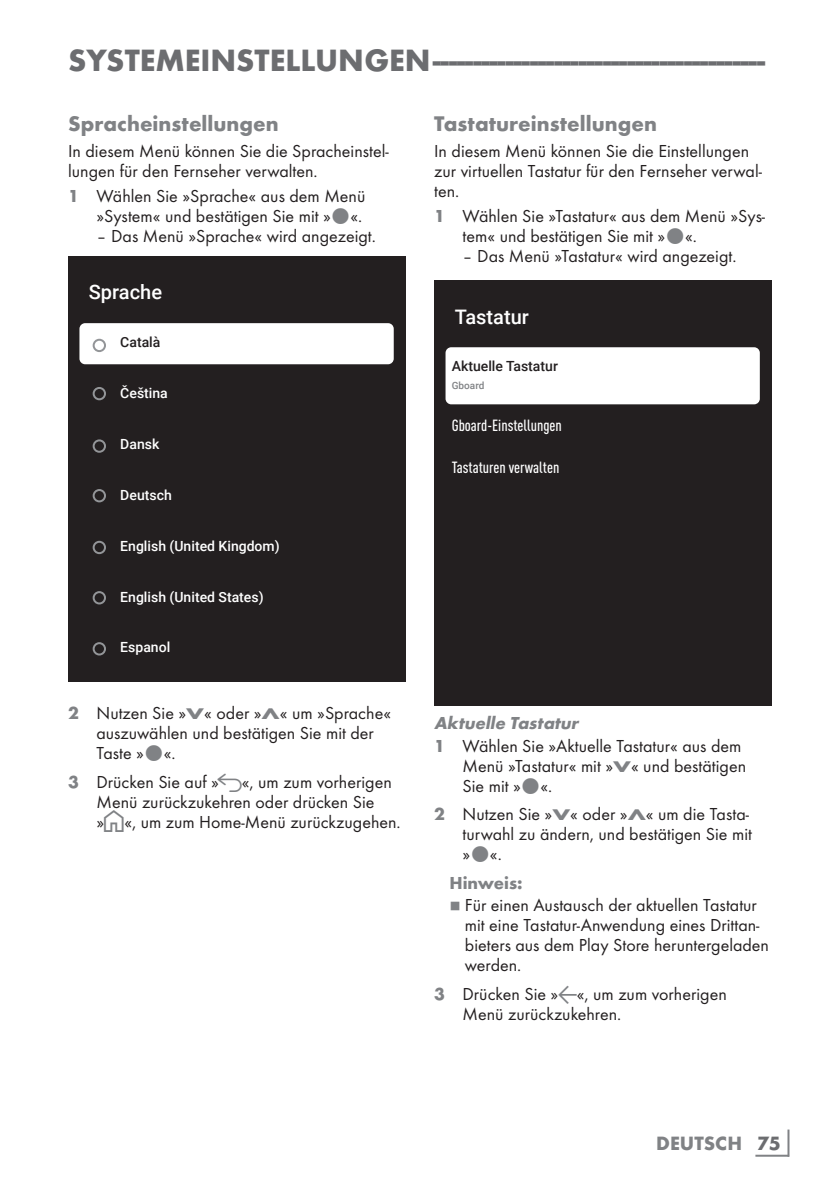
<style>
.page{position:relative;width:840px;height:1191px;background:#fff}
.page>*{position:absolute;margin:0;border:0;box-sizing:border-box;transform-origin:0 0}
.t1{font:700 32px "Futura TOT";color:#6c6d70}
.t2{font:700 22px "Futura TOT";color:#808285}
.t3{font:500 20px "Roboto";color:#fff}
.t4{font:700 20px "Futura TOT";color:#808285}
.t5{font:18px/20px "Futura TOT Boo";color:#231f20}
.t6{font:italic 700 18px "Futura TOT";color:#808285}
.t7{font:700 18px "Futura TOT";color:#808285}
.t8{font:500 condensed 16px "DIN Pro";color:#fff}
.t9{font:500 14px "Roboto";color:#fff}
.t10{font:500 14px "Roboto";color:#231f20}
.t11{font:500 10px "Roboto";color:#808285}
.t12{font:8px "Grund Son Se";color:#808285}
.s1{font-family:"Futura TOT";font-weight:700;color:#808285}
.s2{font-family:"Futura TOT";font-weight:700;font-size:16px;color:#808285}
.s3{font-family:"Arcelik TS9 Android";font-size:20px;color:#808285}
.s4{font-family:"Arcelik TS9 Android";font-size:24px;color:#808285}
.s5{color:#6c6d70}
</style>
<div class="page">
<hr style="left:787px;top:1129px;width:2px;height:27px;background:#808285">
<hr style="left:755px;top:1154px;width:33px;height:2px;background:#808285">
<div style="left:68px;top:256px;width:337px;height:426px;background:#231f20"></div>
<div style="left:79px;top:323px;width:314px;height:41px;background:#fff;border-radius:6px"></div>
<div style="left:93px;top:339px;width:13px;height:13px;border:2px solid #939598;border-radius:50%"></div>
<div style="left:93px;top:387px;width:13px;height:13px;border:2px solid #939598;border-radius:50%"></div>
<div style="left:93px;top:439px;width:13px;height:14px;border:2px solid #939598;border-radius:50%"></div>
<div style="left:93px;top:489px;width:13px;height:13px;border:2px solid #939598;border-radius:50%"></div>
<div style="left:93px;top:541px;width:13px;height:13px;border:2px solid #939598;border-radius:50%"></div>
<div style="left:93px;top:591px;width:13px;height:13px;border:2px solid #939598;border-radius:50%"></div>
<div style="left:93px;top:642px;width:13px;height:13px;border:2px solid #939598;border-radius:50%"></div>
<div style="left:434px;top:281px;width:337px;height:425px;background:#231f20"></div>
<div style="left:445px;top:347px;width:314px;height:57px;background:#fff;border-radius:6px"></div>
<h1 class="t1" style="left:68px;top:40px;width:698px">SYSTEMEINSTELLUNGEN------------------------------------------</h1>
<p class="t2" style="left:68px;top:110px;width:212px">Spracheinstellungen</p>
<p class="t5" style="left:68px;top:140px;width:322px">In diesem Menü können Sie die Spracheinstel&shy;lungen für den Fernseher verwalten.</p>
<p class="t5" style="left:68px;top:186px;width:298px;text-align:right"><span class="s1">1</span> Wählen Sie »Sprache« aus dem Menü »System« und bestätigen Sie mit » «.</p>
<p class="t5" style="left:96px;top:226px;width:281px">– Das Menü »Sprache« wird angezeigt.</p>
<p class="t3" style="left:89px;top:278px;width:75px">Sprache</p>
<p class="t10" style="left:120px;top:332px;width:42px">Català</p>
<p class="t9" style="left:120px;top:383px;width:49px">Čeština</p>
<p class="t9" style="left:120px;top:434px;width:41px">Dansk</p>
<p class="t9" style="left:120px;top:485px;width:53px">Deutsch</p>
<p class="t9" style="left:120px;top:536px;width:161px">English (United Kingdom)</p>
<p class="t9" style="left:120px;top:587px;width:145px">English (United States)</p>
<p class="t9" style="left:120px;top:637px;width:51px">Espanol</p>
<p class="t5" style="left:96px;top:703px;width:296px;text-indent:-28px"><span class="s1">2</span> Nutzen Sie »<span class="s2">V</span>« oder »<span class="s2">Λ</span>« um »Sprache« auszuwählen und bestätigen Sie mit der<br>Taste » «.</p>
<p class="t5" style="left:96px;top:772px;width:305px;text-indent:-28px"><span class="s1">3</span> Drücken Sie auf » <span class="s3">r</span>«, um zum vorherigen<br>Menü zurückzukehren oder drücken Sie »<span class="s4">T</span>«, um zum Home-Menü zurückzugehen.</p>
<p class="t2" style="left:434px;top:110px;width:224px">Tastatureinstellungen</p>
<p class="t5" style="left:434px;top:140px;width:329px">In diesem Menü können Sie die Einstellungen zur virtuellen Tastatur für den Fernseher verwal&shy;ten.</p>
<p class="t5" style="left:462px;top:206px;width:304px;text-indent:-28px"><span class="s1">1</span> Wählen Sie »Tastatur« aus dem Menü »Sys&shy;tem« und bestätigen Sie mit » «.</p>
<p class="t5" style="left:462px;top:246px;width:275px">– Das Menü »Tastatur« wird angezeigt.</p>
<p class="t3" style="left:454px;top:302px;width:75px">Tastatur</p>
<p class="t10" style="left:451px;top:357px;width:108px">Aktuelle Tastatur</p>
<p class="t11" style="left:451px;top:378px;width:34px">Gboard</p>
<p class="t8" style="left:451px;top:413px;width:111px">Gboard-Einstellungen</p>
<p class="t8" style="left:451px;top:455px;width:109px">Tastaturen verwalten</p>
<p class="t6" style="left:434px;top:711px;width:149px">Aktuelle Tastatur</p>
<p class="t5" style="left:462px;top:735px;width:285px;text-indent:-28px"><span class="s1">1</span> Wählen Sie »Aktuelle Tastatur« aus dem<br>Menü »Tastatur« mit »<span class="s2">V</span>« und bestätigen<br>Sie mit » «.</p>
<p class="t5" style="left:462px;top:804px;width:291px;text-indent:-28px"><span class="s1">2</span> Nutzen Sie »<span class="s2">V</span>« oder »<span class="s2">Λ</span>« um die Tasta&shy;turwahl zu ändern, und bestätigen Sie mit » «.</p>
<p class="t7" style="left:449px;top:871px;width:75px">Hinweis:</p>
<p class="t12" style="left:449px;top:902px;width:13px">7</p>
<p class="t5" style="left:464px;top:895px;width:305px">Für einen Austausch der aktuellen Tastatur mit eine Tastatur-Anwendung eines Drittan&shy;bieters aus dem Play Store heruntergeladen werden.</p>
<p class="t5" style="left:462px;top:984px;width:266px;text-indent:-28px"><span class="s1">3</span> Drücken Sie »<span class="s3">a</span>«, um zum vorherigen<br>Menü zurückzukehren.</p>
<p class="t4" style="left:656px;top:1131px;width:126px">DEUTSCH <span class="s5">75</span></p>
</div>
